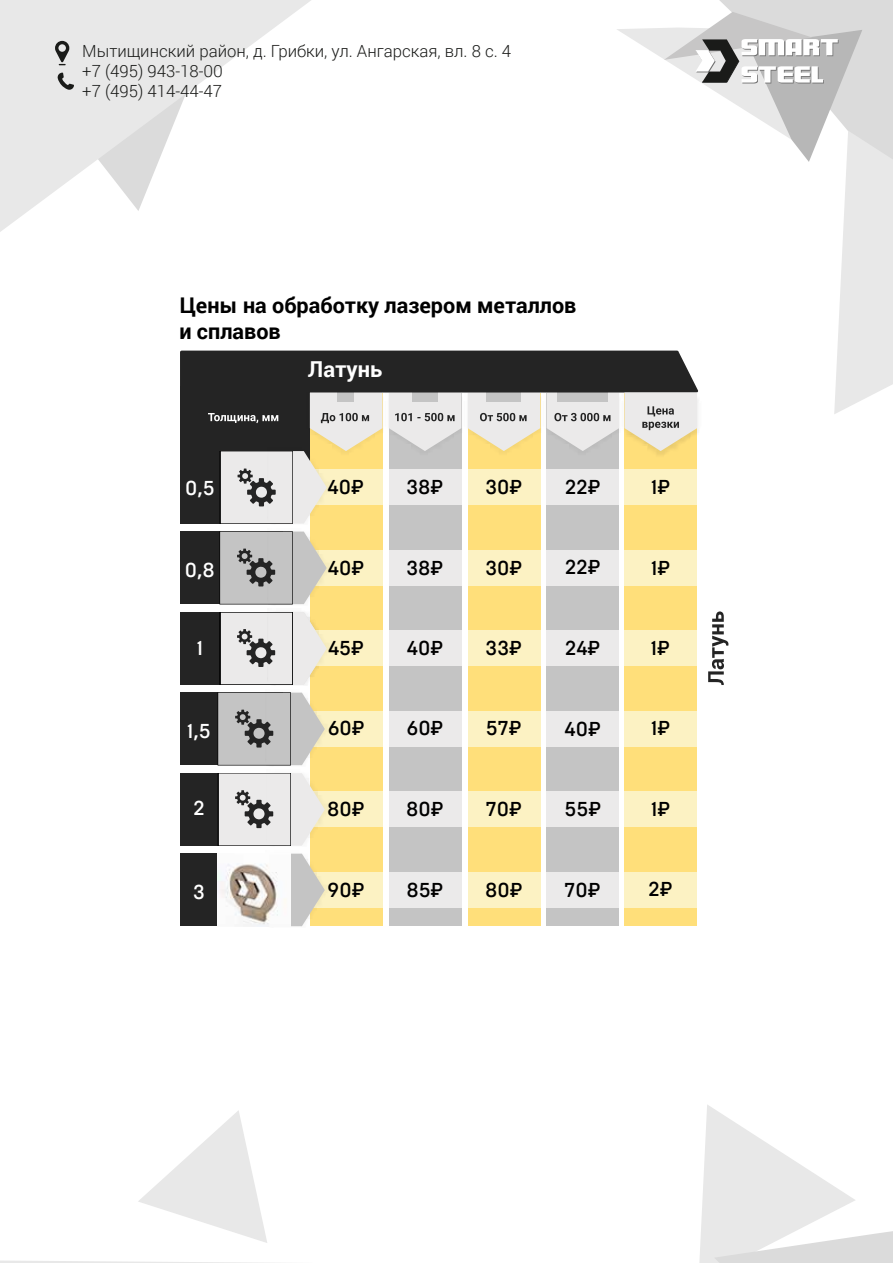
<style>
.page{position:relative;width:893px;height:1263px;background:#fff}
.page>*{position:absolute;margin:0;border:0;box-sizing:border-box;transform-origin:0 0}
.t1{font:700 21.9px "Roboto";color:#fff}
.t2{font:700 21.6px/26px "Roboto";color:#000}
.t3{font:500 20.1px "Brutal Type";color:#000}
.t4{font:500 20.1px "Brutal Type";color:#fff}
.t5{font:300 16.8px/20.1px "Roboto";color:#1a1b19}
</style>
<div class="page">
<svg style="left:138px;top:1110px;width:129px;height:133px"></svg>
<div style="left:624px;top:393px;width:73px;height:533px;background:#ffdf7a"></div>
<div style="left:310px;top:393px;width:72px;height:533px;background:#ffdf7a"></div>
<div style="left:389px;top:393px;width:72px;height:533px;background:#c4c4c4"></div>
<div style="left:468px;top:393px;width:72px;height:533px;background:#ffdf7a"></div>
<div style="left:547px;top:393px;width:72px;height:533px;background:#c4c4c4"></div>
<div style="left:180px;top:693px;width:102px;height:72px;background:#c4c4c4"></div>
<div style="left:180px;top:532px;width:102px;height:72px;background:#c4c4c4"></div>
<div style="left:547px;top:630px;width:72px;height:36px;background:#ebeaea"></div>
<div style="left:180px;top:773px;width:106px;height:73px;background:#ebeaea"></div>
<div style="left:389px;top:711px;width:72px;height:36px;background:#ebeaea"></div>
<div style="left:547px;top:711px;width:72px;height:36px;background:#ebeaea"></div>
<div style="left:389px;top:791px;width:72px;height:36px;background:#ebeaea"></div>
<div style="left:547px;top:791px;width:72px;height:36px;background:#ebeaea"></div>
<div style="left:389px;top:872px;width:72px;height:36px;background:#ebeaea"></div>
<div style="left:547px;top:872px;width:72px;height:36px;background:#ebeaea"></div>
<div style="left:180px;top:693px;width:38px;height:72px;background:#242424"></div>
<div style="left:180px;top:773px;width:38px;height:73px;background:#242424"></div>
<div style="left:180px;top:854px;width:38px;height:72px;background:#242424"></div>
<div style="left:180px;top:532px;width:40px;height:72px;background:#242424"></div>
<div style="left:389px;top:550px;width:72px;height:36px;background:#ebeaea"></div>
<div style="left:547px;top:550px;width:72px;height:36px;background:#ebeaea"></div>
<div style="left:389px;top:630px;width:72px;height:36px;background:#ebeaea"></div>
<div style="left:180px;top:612px;width:40px;height:73px;background:#242424"></div>
<div style="left:310px;top:711px;width:72px;height:36px;background:#fcf2c3"></div>
<div style="left:468px;top:711px;width:72px;height:36px;background:#fcf2c3"></div>
<div style="left:310px;top:791px;width:72px;height:36px;background:#fcf2c3"></div>
<div style="left:468px;top:791px;width:72px;height:36px;background:#fcf2c3"></div>
<div style="left:310px;top:872px;width:72px;height:36px;background:#fcf2c3"></div>
<div style="left:468px;top:872px;width:72px;height:36px;background:#fcf2c3"></div>
<div style="left:310px;top:550px;width:72px;height:36px;background:#fcf2c3"></div>
<div style="left:468px;top:550px;width:72px;height:36px;background:#fcf2c3"></div>
<div style="left:310px;top:630px;width:72px;height:36px;background:#fcf2c3"></div>
<div style="left:468px;top:630px;width:72px;height:36px;background:#fcf2c3"></div>
<div style="left:624px;top:711px;width:73px;height:36px;background:#fcf2c3"></div>
<div style="left:624px;top:791px;width:73px;height:36px;background:#fcf2c3"></div>
<div style="left:624px;top:872px;width:73px;height:36px;background:#fcf2c3"></div>
<div style="left:624px;top:550px;width:73px;height:36px;background:#fcf2c3"></div>
<div style="left:624px;top:630px;width:73px;height:36px;background:#fcf2c3"></div>
<svg style="left:708px;top:611px;width:20px;height:74px"></svg>
<svg style="left:237px;top:532px;width:90px;height:73px"></svg>
<hr style="left:220px;top:532px;width:1px;height:72px;background:#000">
<hr style="left:220px;top:532px;width:72px;height:1px;background:#000">
<hr style="left:292px;top:532px;width:1px;height:72px;background:#000">
<hr style="left:220px;top:604px;width:72px;height:1px;background:#000">
<svg style="left:221px;top:612px;width:106px;height:74px;background:#dfdbd2"></svg>
<hr style="left:220px;top:612px;width:1px;height:73px;background:#000">
<hr style="left:220px;top:612px;width:72px;height:1px;background:#000">
<hr style="left:292px;top:612px;width:1px;height:73px;background:#000">
<hr style="left:220px;top:684px;width:72px;height:1px;background:#000">
<img style="left:266px;top:692px;width:36px;height:1px">
<svg style="left:235px;top:693px;width:90px;height:73px"></svg>
<hr style="left:218px;top:693px;width:1px;height:72px;background:#000">
<hr style="left:218px;top:693px;width:72px;height:1px;background:#000">
<hr style="left:290px;top:693px;width:1px;height:72px;background:#000">
<hr style="left:218px;top:765px;width:72px;height:1px;background:#000">
<svg style="left:235px;top:773px;width:90px;height:73px"></svg>
<hr style="left:218px;top:773px;width:1px;height:73px;background:#000">
<hr style="left:218px;top:773px;width:72px;height:1px;background:#000">
<hr style="left:290px;top:773px;width:1px;height:73px;background:#000">
<hr style="left:218px;top:845px;width:72px;height:1px;background:#000">
<svg style="left:291px;top:854px;width:34px;height:72px"></svg>
<img style="left:218px;top:864px;width:68px;height:62px">
<div style="left:0;top:0;width:32px;height:232px;background:#e8e8e8"></div>
<svg style="left:32px;top:0;width:861px;height:525px"></svg>
<svg style="left:699px;top:1105px;width:194px;height:158px"></svg>
<svg style="left:0;top:1260px;width:264px;height:3px"></svg>
<p class="t5" style="left:82px;top:41px;width:430px">Мытищинский район, д. Грибки, ул. Ангарская, вл. 8 с. 4 +7 (495) 943-18-00<br>+7 (495) 414-44-47</p>
<p class="t2" style="left:179px;top:291px;width:399px">Цены на обработку лазером металлов и сплавов</p>
<p class="t1" style="left:308px;top:354px;width:76px">Латунь</p>
<p class="t4" style="left:185px;top:476px;width:31px">0,5</p>
<p class="t3" style="left:328px;top:475px;width:38px">40₽</p>
<p class="t3" style="left:406px;top:475px;width:38px">38₽</p>
<p class="t3" style="left:485px;top:475px;width:38px">30₽</p>
<p class="t3" style="left:565px;top:475px;width:37px">22₽</p>
<p class="t3" style="left:651px;top:475px;width:21px">1₽</p>
<p class="t4" style="left:185px;top:558px;width:31px">0,8</p>
<p class="t3" style="left:328px;top:555px;width:38px">40₽</p>
<p class="t3" style="left:406px;top:556px;width:38px">38₽</p>
<p class="t3" style="left:485px;top:555px;width:38px">30₽</p>
<p class="t3" style="left:565px;top:555px;width:37px">22₽</p>
<p class="t3" style="left:651px;top:556px;width:21px">1₽</p>
<p class="t4" style="left:197px;top:636px;width:8px">1</p>
<p class="t3" style="left:328px;top:636px;width:37px">45₽</p>
<p class="t3" style="left:407px;top:636px;width:38px">40₽</p>
<p class="t3" style="left:486px;top:636px;width:38px">33₽</p>
<p class="t3" style="left:565px;top:636px;width:37px">24₽</p>
<p class="t3" style="left:651px;top:636px;width:21px">1₽</p>
<p class="t4" style="left:187px;top:719px;width:25px">1,5</p>
<p class="t3" style="left:328px;top:716px;width:38px">60₽</p>
<p class="t3" style="left:406px;top:716px;width:38px">60₽</p>
<p class="t3" style="left:486px;top:716px;width:37px">57₽</p>
<p class="t3" style="left:565px;top:716px;width:38px">40₽</p>
<p class="t3" style="left:651px;top:716px;width:21px">1₽</p>
<p class="t4" style="left:193px;top:795px;width:13px">2</p>
<p class="t3" style="left:327px;top:797px;width:39px">80₽</p>
<p class="t3" style="left:406px;top:797px;width:39px">80₽</p>
<p class="t3" style="left:486px;top:797px;width:37px">70₽</p>
<p class="t3" style="left:564px;top:797px;width:38px">55₽</p>
<p class="t3" style="left:651px;top:797px;width:21px">1₽</p>
<p class="t4" style="left:193px;top:880px;width:13px">3</p>
<p class="t3" style="left:328px;top:877px;width:38px">90₽</p>
<p class="t3" style="left:406px;top:878px;width:39px">85₽</p>
<p class="t3" style="left:485px;top:877px;width:39px">80₽</p>
<p class="t3" style="left:565px;top:877px;width:37px">70₽</p>
<p class="t3" style="left:648px;top:877px;width:26px">2₽</p>
</div>
